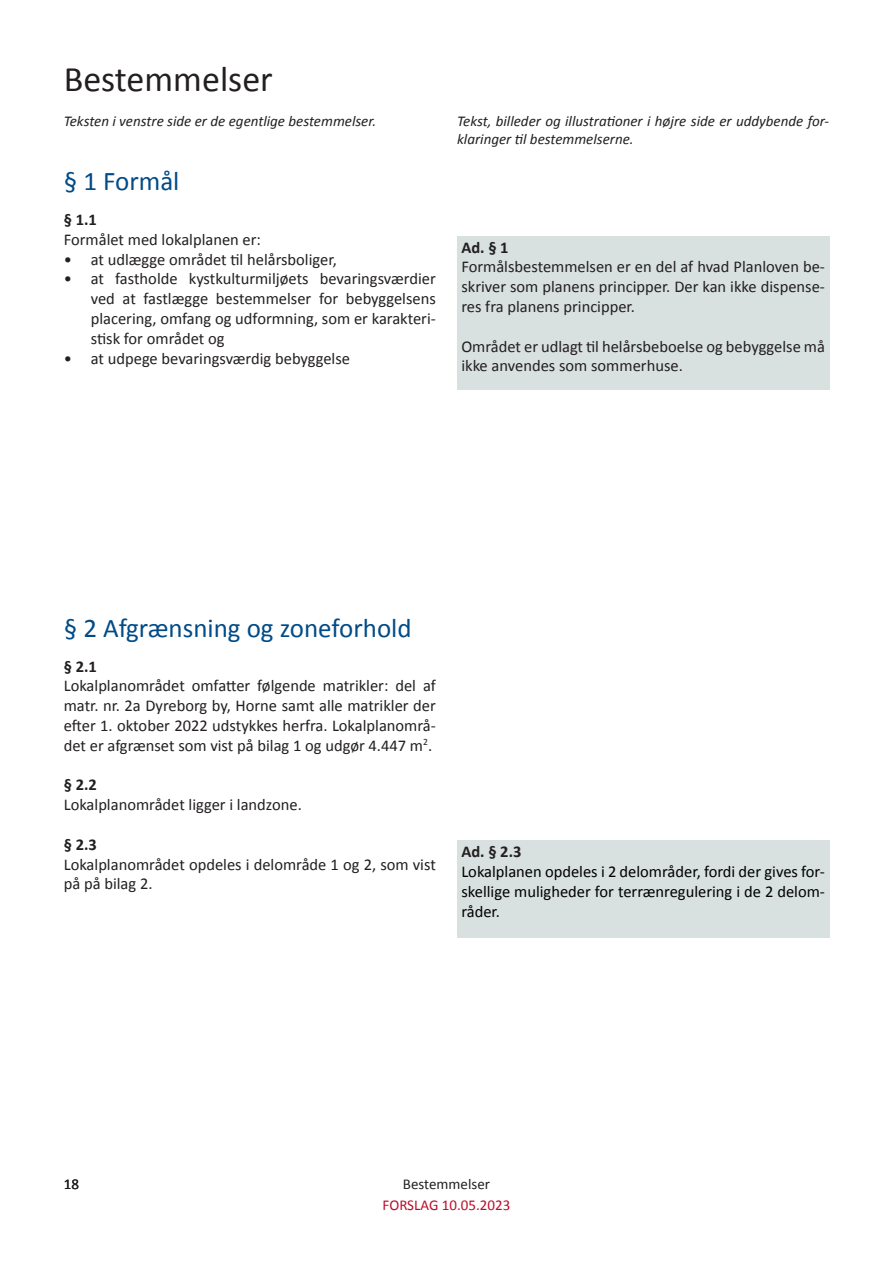
<style>
.page{position:relative;width:893px;height:1263px;background:#fff}
.page>*{position:absolute;margin:0;border:0;box-sizing:border-box;transform-origin:0 0}
.Overskrift__overordn{font:36px "Calibri";color:#231f20}
.Overskrift__kapitel{font:27px "Calibri";color:#004b87}
.Brødtekst__p{font:16.5px/19.8px "Calibri";color:#231f20;text-align:justify}
.t1{font:16.5px/19.8px "Calibri";color:#000;text-align:justify}
.Overskrift__bestemme{font:700 16.5px "Calibri";color:#231f20}
.t2{font:italic 15px/18px "Calibri";color:#231f20}
.t3{font:15px "Calibri";color:#ba0d2b}
.t4{font:15px "Calibri";color:#231f20}
</style>
<div class="page">
<div style="left:457px;top:236px;width:372px;height:153px;background:#d8e1df"></div>
<div style="left:457px;top:840px;width:372px;height:98px;background:#d8e1df"></div>
<h1 class="Overskrift__overordn" style="left:64px;top:56px;width:211px">Bestemmelser</h1>
<p class="t2" style="left:64px;top:112px;width:314px">Teksten i venstre side er de egentlige bestemmelser.</p>
<p class="t2" style="left:457px;top:112px;width:374px">Tekst, billeder og illustrationer i højre side er uddybende for&shy;klaringer til bestemmelserne.</p>
<p class="Overskrift__kapitel" style="left:64px;top:164px;width:117px">§ 1 Formål</p>
<p class="Overskrift__bestemme" style="left:64px;top:209px;width:35px">§ 1.1</p>
<p class="Brødtekst__p" style="left:64px;top:229px;width:199px">Formålet med lokalplanen er:</p>
<p class="Brødtekst__p" style="left:64px;top:249px;width:275px">• at udlægge området til helårsboliger,</p>
<p class="Brødtekst__p" style="left:91px;top:269px;width:347px;text-indent:-27px">• at fastholde kystkulturmiljøets bevaringsværdier ved at fastlægge bestemmelser for bebyggelsens placering, omfang og udformning, som er karakteri&shy;stisk for området og</p>
<p class="Brødtekst__p" style="left:64px;top:348px;width:288px">• at udpege bevaringsværdig bebyggelse</p>
<h4 class="Overskrift__bestemme" style="left:461px;top:237px;width:49px">Ad. § 1</h4>
<p class="Brødtekst__p" style="left:461px;top:257px;width:365px">Formålsbestemmelsen er en del af hvad Planloven be&shy;skriver som planens principper. Der kan ikke dispense&shy;res fra planens principper.</p>
<p class="Brødtekst__p" style="left:461px;top:336px;width:365px">Området er udlagt til helårsbeboelse og bebyggelse må ikke anvendes som sommerhuse.</p>
<p class="Overskrift__kapitel" style="left:64px;top:611px;width:349px">§ 2 Afgrænsning og zoneforhold</p>
<p class="Overskrift__bestemme" style="left:64px;top:655px;width:35px">§ 2.1</p>
<p class="Brødtekst__p" style="left:64px;top:676px;width:374px">Lokalplanområdet omfatter følgende matrikler: del af matr. nr. 2a Dyreborg by, Horne samt alle matrikler der efter 1. oktober 2022 udstykkes herfra. Lokalplanområ&shy;det er afgrænset som vist på bilag 1 og udgør 4.447 m<sup>2</sup>.</p>
<p class="Overskrift__bestemme" style="left:64px;top:774px;width:35px">§ 2.2</p>
<p class="Brødtekst__p" style="left:64px;top:795px;width:240px">Lokalplanområdet ligger i landzone.</p>
<p class="Overskrift__bestemme" style="left:64px;top:834px;width:35px">§ 2.3</p>
<p class="Brødtekst__p" style="left:64px;top:854px;width:374px">Lokalplanområdet opdeles i delområde 1 og 2, som vist på på bilag 2.</p>
<p class="Overskrift__bestemme" style="left:461px;top:841px;width:62px">Ad. § 2.3</p>
<p class="t1" style="left:461px;top:862px;width:365px">Lokalplanen opdeles i 2 delområder, fordi der gives for&shy;skellige muligheder for terrænregulering i de 2 delom&shy;råder.</p>
<p class="t4" style="left:64px;top:1175px;width:17px">18</p>
<p class="t4" style="left:403px;top:1175px;width:89px">Bestemmelser</p>
<p class="t3" style="left:383px;top:1196px;width:129px">FORSLAG 10.05.2023</p>
</div>
